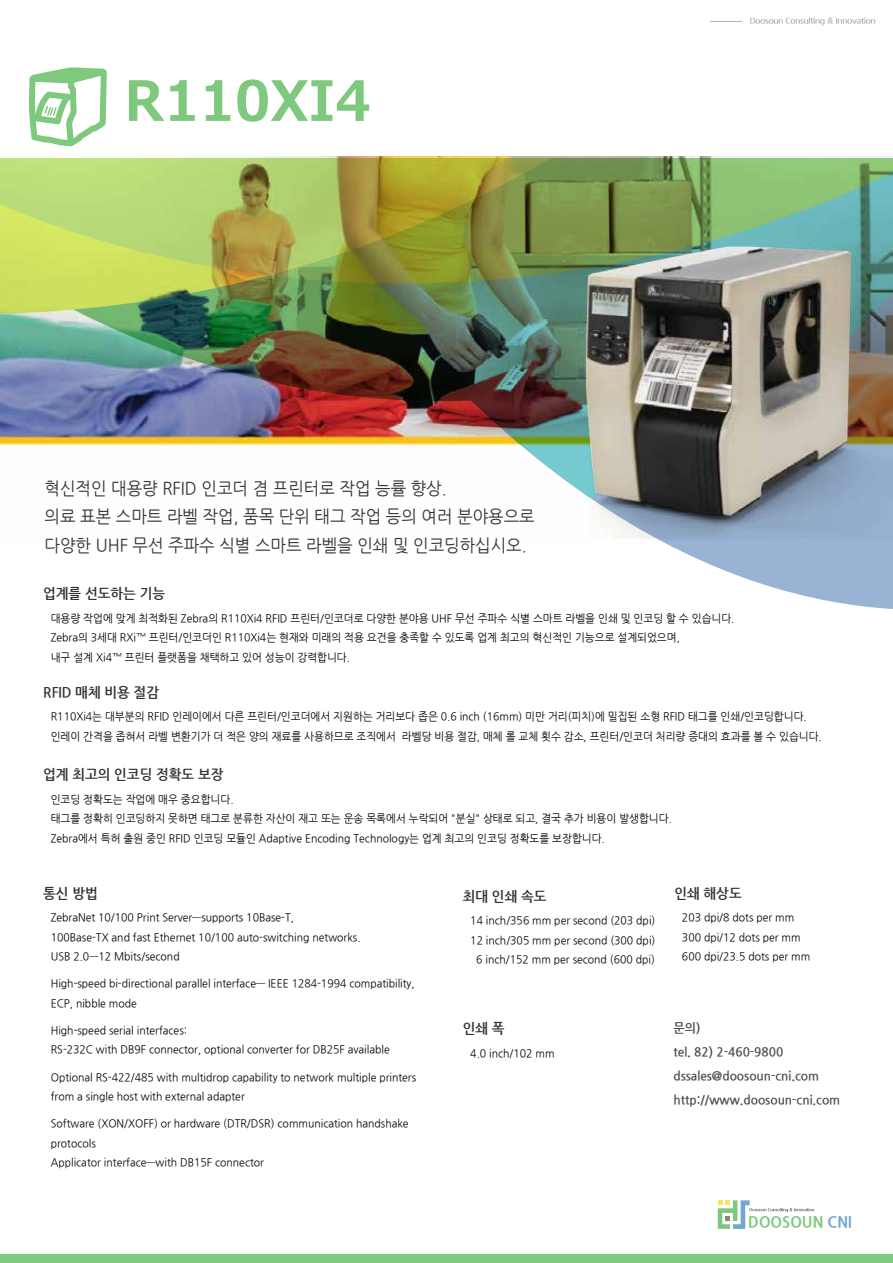
<style>
.page{position:relative;width:893px;height:1263px;background:#fff}
.page>*{position:absolute;margin:0;border:0;box-sizing:border-box;transform-origin:0 0}
.t1{font:700 55.2px "Meiryo UI";color:#7fc97e;scale:.95 1}
.t2{font:17.4px/28.5px "Nanum Gothic";color:#333;scale:.95 1}
.t3{font:800 15.6px "Nanum Gothic";color:#7fc97e;scale:.95 1}
.t4{font:700 14.25px "Nanum Gothic";color:#333;scale:.95 1}
.t5{font:700 12.6px/24px "Nanum Gothic";color:#4d4d4d;scale:.95 1}
.t6{font:11.1px/19.5px "Nanum Gothic";color:#000;scale:.95 1}
.s1{color:#75a7ce}
</style>
<div class="page">
<svg style="left:673px;top:547px;width:220px;height:62px;fill:#99b3d5"></svg>
<svg style="left:750px;top:17px;width:125px;height:8px"></svg>
<hr style="left:710px;top:21px;width:31px;height:1px;background:#b3b3b3">
<img style="left:1px;top:157px;width:892px;height:390px">
<img style="left:586px;top:247px;width:265px;height:268px">
<svg style="left:29px;top:67px;width:78px;height:79px"></svg>
<svg style="left:718px;top:1200px;width:96px;height:29px"></svg>
<div style="left:0;top:1254px;width:893px;height:9px;background:#7fc97e"></div>
<h1 class="t1" style="left:124px;top:62px;width:261px">R110XI4</h1>
<h2 class="t2" style="left:45px;top:474px;width:517px">혁신적인 대용량 RFID 인코더 겸 프린터로 작업 능률 향상.<br>의료 표본 스마트 라벨 작업, 품목 단위 태그 작업 등의 여러 분야용으로 다양한 UHF 무선 주파수 식별 스마트 라벨을 인쇄 및 인코딩하십시오.</h2>
<p class="t4" style="left:43px;top:587px;width:130px">업계를 선도하는 기능</p>
<p class="t6" style="left:51px;top:609px;width:721px">대용량 작업에 맞게 최적화된 Zebra의 R110Xi4 RFID 프린터/인코더로 다양한 분야용 UHF 무선 주파수 식별 스마트 라벨을 인쇄 및 인코딩 할 수 있습니다.<br>Zebra의 3세대 RXi™ 프린터/인코더인 R110Xi4는 현재와 미래의 적용 요건을 충족할 수 있도록 업계 최고의 혁신적인 기능으로 설계되었으며,<br>내구 설계 Xi4™ 프린터 플랫폼을 채택하고 있어 성능이 강력합니다.</p>
<p class="t4" style="left:43px;top:685px;width:123px">RFID 매체 비용 절감</p>
<p class="t6" style="left:51px;top:707px;width:813px">R110Xi4는 대부분의 RFID 인레이에서 다른 프린터/인코더에서 지원하는 거리보다 좁은 0.6 inch (16mm) 미만 거리(피치)에 밀집된 소형 RFID 태그를 인쇄/인코딩합니다. 인레이 간격을 좁혀서 라벨 변환기가 더 적은 양의 재료를 사용하므로 조직에서 라벨당 비용 절감, 매체 롤 교체 횟수 감소, 프린터/인코더 처리량 증대의 효과를 볼 수 있습니다.</p>
<p class="t4" style="left:43px;top:768px;width:191px">업계 최고의 인코딩 정확도 보장</p>
<p class="t6" style="left:51px;top:790px;width:655px">인코딩 정확도는 작업에 매우 중요합니다.<br>태그를 정확히 인코딩하지 못하면 태그로 분류한 자산이 재고 또는 운송 목록에서 누락되어 "분실" 상태로 되고, 결국 추가 비용이 발생합니다.<br>Zebra에서 특허 출원 중인 RFID 인코딩 모듈인 Adaptive Encoding Technology는 업계 최고의 인코딩 정확도를 보장합니다.</p>
<p class="t4" style="left:43px;top:886px;width:59px">통신 방법</p>
<p class="t6" style="left:51px;top:908px;width:328px">ZebraNet 10/100 Print Server—supports 10Base-T,<br>100Base-TX and fast Ethernet 10/100 auto-switching networks.<br>USB 2.0—12 Mbits/second</p>
<p class="t6" style="left:51px;top:974px;width:384px">High-speed bi-directional parallel interface— IEEE 1284-1994 compatibility,<br>ECP, nibble mode</p>
<p class="t6" style="left:51px;top:1021px;width:358px">High-speed serial interfaces:<br>RS-232C with DB9F connector, optional converter for DB25F available</p>
<p class="t6" style="left:51px;top:1067px;width:386px">Optional RS-422/485 with multidrop capability to network multiple printers from a single host with external adapter</p>
<p class="t6" style="left:51px;top:1114px;width:378px">Software (XON/XOFF) or hardware (DTR/DSR) communication handshake protocols<br>Applicator interface—with DB15F connector</p>
<p class="t4" style="left:463px;top:889px;width:90px">최대 인쇄 속도</p>
<p class="t6" style="left:470px;top:911px;width:196px;text-align:center">14 inch/356 mm per second (203 dpi)<br>12 inch/305 mm per second (300 dpi)<br>6 inch/152 mm per second (600 dpi)</p>
<p class="t4" style="left:674px;top:886px;width:72px">인쇄 해상도</p>
<p class="t6" style="left:682px;top:908px;width:137px">203 dpi/8 dots per mm<br>300 dpi/12 dots per mm<br>600 dpi/23.5 dots per mm</p>
<p class="t4" style="left:463px;top:1021px;width:46px">인쇄 폭</p>
<p class="t6" style="left:470px;top:1043px;width:90px">4.0 inch/102 mm</p>
<p class="t5" style="left:673px;top:1016px;width:177px">문의)<br>tel. 82) 2-460-9800 dssales@doosoun-cni.com http://www.doosoun-cni.com</p>
<h3 class="t3" style="left:748px;top:1213px;width:111px">DOOSOUN <span class="s1">CNI</span></h3>
</div>
